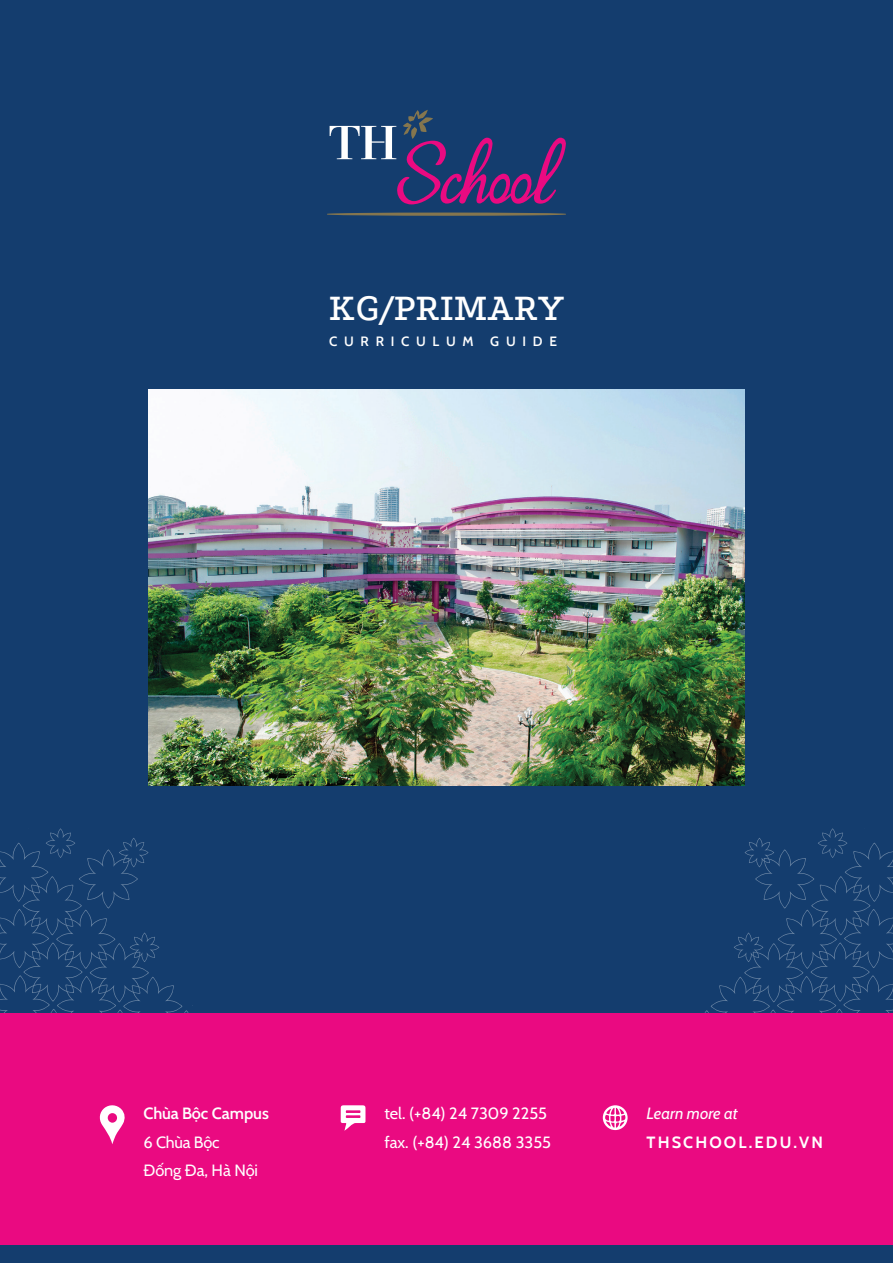
<style>
.page{position:relative;width:893px;height:1263px;background:#fff}
.page>*{position:absolute;margin:0;border:0;box-sizing:border-box;transform-origin:0 0}
.t1{font:500 39.6px "Podkova";color:#fff}
.t2{font:16.35px/28.5px "Cabin";color:#fff}
.t3{font:700 16.35px "Cabin";letter-spacing:.13em;color:#fff}
.t4{font:600 16.35px "Cabin";letter-spacing:-.005em;color:#fff}
.t5{font:italic 16.35px "Cabin";color:#fff}
.t6{font:600 13.5px "Cabin";letter-spacing:.5em;color:#fff}
</style>
<div class="page">
<div style="left:0;top:1012px;width:892px;height:234px;background:#ea0a81"></div>
<div style="left:0;top:0;width:893px;height:1012px;background:#143d6e"></div>
<svg style="left:327px;top:213px;width:239px;height:3px"></svg>
<svg style="left:330px;top:110px;width:236px;height:94px"></svg>
<svg style="left:1px;top:829px;width:191px;height:184px"></svg>
<svg style="left:603px;top:1105px;width:25px;height:25px"></svg>
<svg style="left:341px;top:1105px;width:25px;height:26px"></svg>
<svg style="left:99px;top:1105px;width:26px;height:39px"></svg>
<svg style="left:701px;top:829px;width:191px;height:184px"></svg>
<div style="left:0;top:1246px;width:892px;height:17px;background:#143d6e"></div>
<img style="left:149px;top:390px;width:595px;height:395px">
<h1 class="t1" style="left:329px;top:281px;width:237px">KG/PRIMARY</h1>
<p class="t6" style="left:329px;top:331px;width:229px">CURRICULUM GUIDE</p>
<p class="t4" style="left:144px;top:1100px;width:127px">Chùa Bộc Campus</p>
<p class="t2" style="left:144px;top:1127px;width:116px">6 Chùa Bộc<br>Đống Đa, Hà Nội</p>
<p class="t2" style="left:384px;top:1098px;width:168px">tel. (+84) 24 7309 2255 fax. (+84) 24 3688 3355</p>
<p class="t5" style="left:646px;top:1100px;width:93px">Learn more at</p>
<p class="t3" style="left:646px;top:1129px;width:178px">THSCHOOL.EDU.VN</p>
</div>
